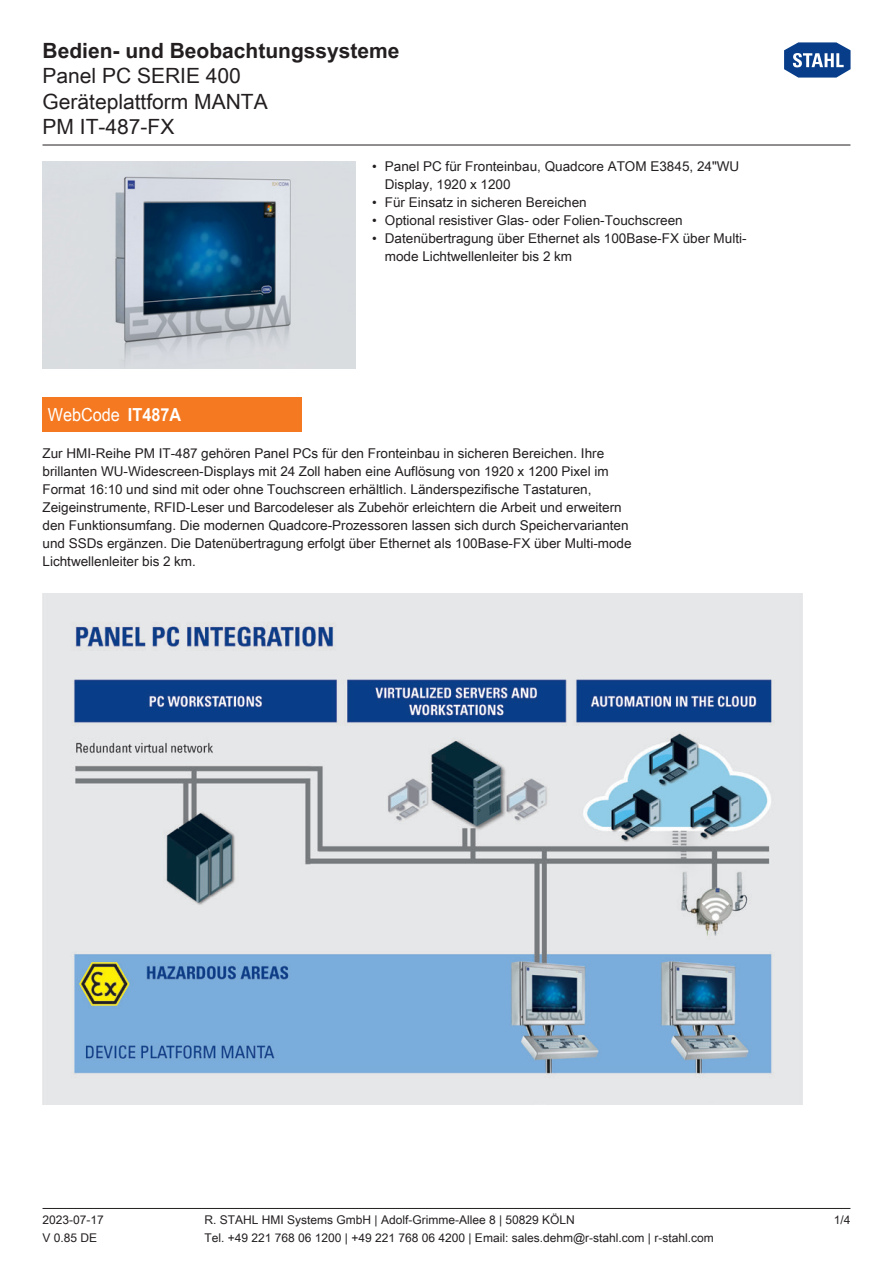
<style>
.page{position:relative;width:893px;height:1263px;background:#fff}
.page>*{position:absolute;margin:0;border:0;box-sizing:border-box;transform-origin:0 0}
.t1{font:21px/25.5px "Arial Unicode MS";color:#231f20}
.t2{font:700 21px "Arial Unicode MS";color:#231f20}
.WebCode{font:18px "Arial Unicode MS";color:#fff;scale:.9 1}
._00_Basic_ParaStyle{font:13.5px/18px "Arial Unicode MS";color:#231f20}
.t3{font:12px "Arial Unicode MS";color:#231f20}
.s1{font-weight:700}
</style>
<div class="page">
<hr style="left:43px;top:1208px;width:807px;height:1px;background:#231f20">
<hr style="left:43px;top:145px;width:807px;height:1px;background:#231f20">
<svg style="left:784px;top:42px;width:67px;height:36px"></svg>
<img style="left:43px;top:594px;width:759px;height:510px">
<img style="left:43px;top:162px;width:312px;height:207px">
<div style="left:43px;top:398px;width:259px;height:34px;background:#f47921"></div>
<h1 class="t2" style="left:43px;top:35px;width:359px">Bedien- und Beobachtungssysteme</h1>
<h1 class="t1" style="left:43px;top:62px;width:227px">Panel PC SERIE 400<br>Geräteplattform MANTA<br>PM IT-487-FX</h1>
<p class="_00_Basic_ParaStyle" style="left:385px;top:157px;width:356px;text-indent:-13px">• Panel PC für Fronteinbau, Quadcore ATOM E3845, 24"WU<br>Display, 1920 x 1200</p>
<p class="_00_Basic_ParaStyle" style="left:372px;top:193px;width:216px">• Für Einsatz in sicheren Bereichen</p>
<p class="_00_Basic_ParaStyle" style="left:372px;top:211px;width:312px">• Optional resistiver Glas- oder Folien-Touchscreen</p>
<p class="_00_Basic_ParaStyle" style="left:385px;top:229px;width:363px;text-indent:-13px">• Datenübertragung über Ethernet als 100Base-FX über Multi&shy;mode Lichtwellenleiter bis 2 km</p>
<p class="WebCode" style="left:48px;top:402px;width:150px">WebCode <span class="s1">IT487A</span></p>
<p class="_00_Basic_ParaStyle" style="left:43px;top:444px;width:591px">Zur HMI-Reihe PM IT-487 gehören Panel PCs für den Fronteinbau in sicheren Bereichen. Ihre brillanten WU-Widescreen-Displays mit 24 Zoll haben eine Auflösung von 1920 x 1200 Pixel im Format 16:10 und sind mit oder ohne Touchscreen erhältlich. Länderspezifische Tastaturen, Zeigeinstrumente, RFID-Leser und Barcodeleser als Zubehör erleichtern die Arbeit und erweitern den Funktionsumfang. Die modernen Quadcore-Prozessoren lassen sich durch Speichervarianten und SSDs ergänzen. Die Datenübertragung erfolgt über Ethernet als 100Base-FX über Multi-mode Lichtwellenleiter bis 2 km.</p>
<p class="t3" style="left:43px;top:1211px;width:63px">2023-07-17</p>
<p class="t3" style="left:205px;top:1211px;width:372px">R. STAHL HMI Systems GmbH | Adolf-Grimme-Allee 8 | 50829 KÖLN</p>
<p class="t3" style="left:834px;top:1211px;width:18px">1/4</p>
<p class="t3" style="left:43px;top:1229px;width:56px">V 0.85 DE</p>
<p class="t3" style="left:205px;top:1229px;width:511px">Tel. +49 221 768 06 1200 | +49 221 768 06 4200 | Email: sales.dehm@r-stahl.com | r-stahl.com</p>
</div>
